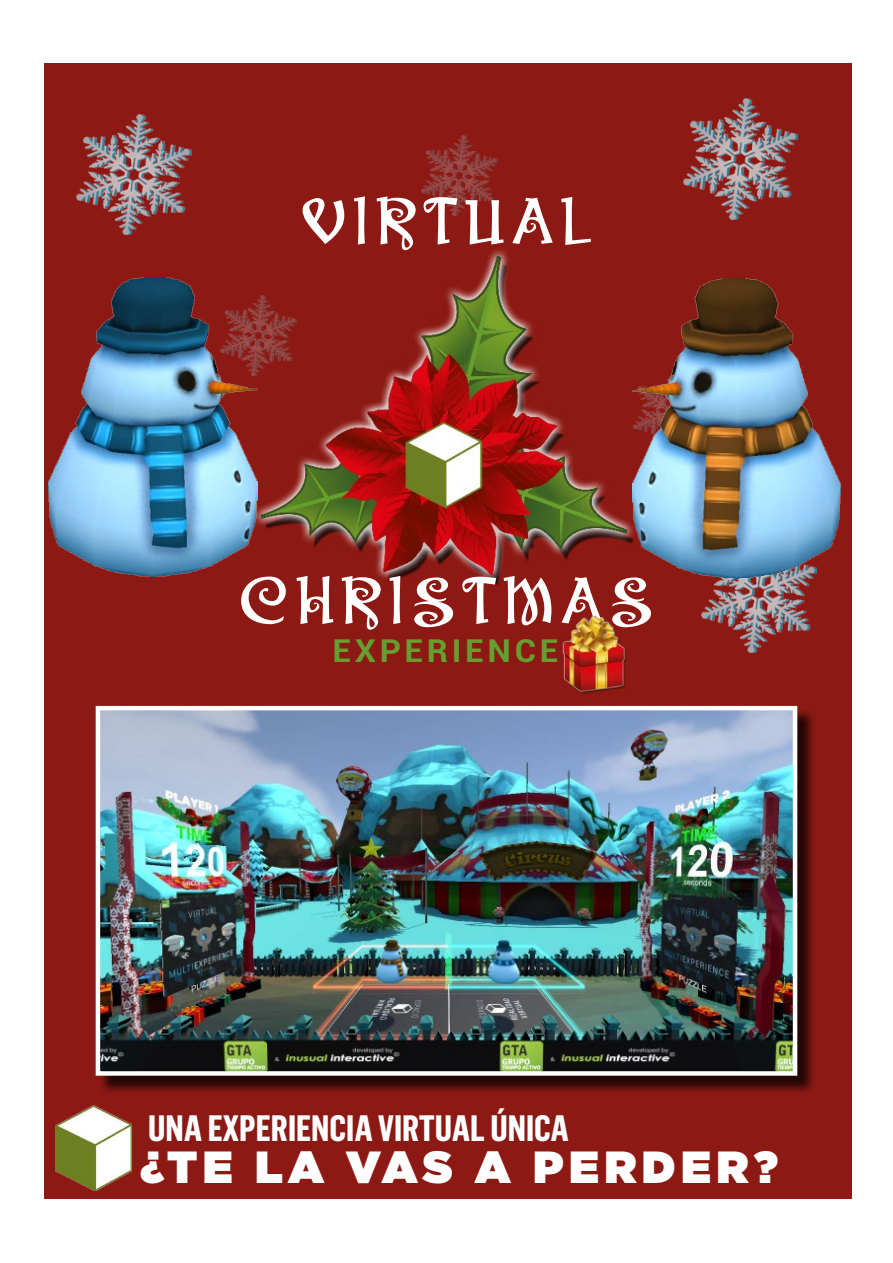
<style>
.page{position:relative;width:893px;height:1263px;background:#fff}
.page>*{position:absolute;margin:0;border:0;box-sizing:border-box;transform-origin:0 0}
.t1{font:67.5px "Santas Big Secret BB";letter-spacing:.11em;color:#fff}
.t2{font:900 45px "Gotham";letter-spacing:.12em;color:#fff}
.t3{font:700 36px "Flama Condensed";color:#fff}
.t4{font:700 31.5px "Roboto";letter-spacing:.11em;color:#669f30;scale:1.06 1}
</style>
<div class="page">
<div style="left:44px;top:64px;width:807px;height:1135px;background:#8c1913"></div>
<img style="left:77px;top:114px;width:114px;height:120px">
<img style="left:683px;top:99px;width:115px;height:120px">
<img style="left:702px;top:578px;width:112px;height:75px">
<img style="left:421px;top:135px;width:77px;height:80px">
<img style="left:257px;top:250px;width:375px;height:335px">
<img style="left:563px;top:614px;width:64px;height:79px">
<img style="left:49px;top:277px;width:208px;height:300px">
<img style="left:632px;top:279px;width:209px;height:299px">
<div style="left:98px;top:709px;width:717px;height:385px;background:#000;opacity:.75"></div>
<img style="left:101px;top:711px;width:691px;height:360px">
<div style="left:96px;top:706px;width:701px;height:370px;border:4px solid #fff"></div>
<img style="left:56px;top:1106px;width:75px;height:85px">
<h1 class="t1" style="left:302px;top:191px;width:291px">VIRTUAL</h1>
<h1 class="t1" style="left:240px;top:571px;width:413px">CHRISTMAS</h1>
<p class="t4" style="left:333px;top:628px;width:214px">EXPERIENCE</p>
<p class="t3" style="left:148px;top:1105px;width:422px">UNA EXPERIENCIA VIRTUAL ÚNICA</p>
<p class="t2" style="left:140px;top:1135px;width:639px">¿TE LA VAS A PERDER?</p>
</div>
